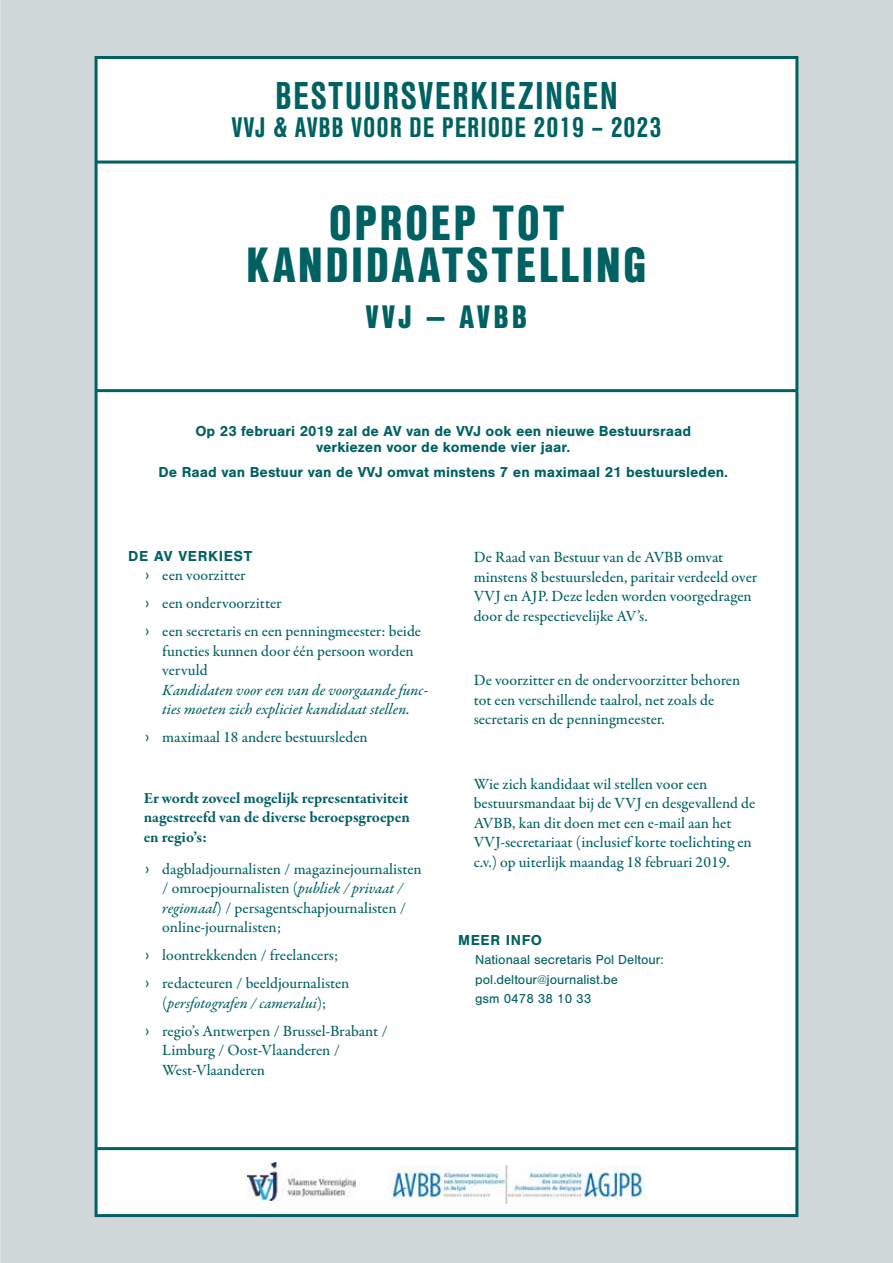
<style>
.page{position:relative;width:893px;height:1263px;background:#d0d8da}
.page>*{position:absolute;margin:0;border:0;box-sizing:border-box;transform-origin:0 0}
.t1{font:900 48px/42px "Nimbus San Con L";letter-spacing:.05em;color:#006162;text-align:center}
.t2{font:700 40.5px "Nimbus San Con";letter-spacing:.03em;color:#006162}
.t3{font:900 31.5px "Nimbus San Con L";letter-spacing:.11em;color:#006162}
.t4{font:700 29.55px "Nimbus San Con";letter-spacing:.03em;color:#006162}
.t5{font:500 15.75px/19.5px "Garamond Premr Pro";color:#006162}
.t6{font:15.75px/19.5px "Garamond Premr Pro Med It";color:#006162}
.t7{font:700 15.75px/19.5px "Garamond Premr Pro";color:#006162;text-align:justify}
.t8{font:700 15px/16.5px "Nimbus San";color:#006162;text-align:center}
.t9{font:700 15px "Nimbus San";letter-spacing:.045em;color:#006162}
.t10{font:700 15px "Nimbus San";letter-spacing:.04em;color:#006162}
.t11{font:13.5px/19.5px "Nimbus San";color:#006162}
.s1{font-family:"Frutiger LT Std";font-weight:400;font-stretch:condensed}
.s2{font-family:"Garamond Premr Pro Med It";font-weight:400}
.s3{font-family:"Garamond Premr Pro";font-weight:500}
</style>
<div class="page">
<svg style="left:0;top:1px;width:1px;height:1262px"></svg>
<div style="left:95px;top:56px;width:703px;height:1161px;background:#fff;border:3px solid #006162"></div>
<img style="left:389px;top:1165px;width:255px;height:38px">
<img style="left:248px;top:1163px;width:108px;height:37px">
<hr style="left:95px;top:389px;width:702px;height:3px;background:#006162">
<hr style="left:95px;top:161px;width:702px;height:3px;background:#006162">
<hr style="left:95px;top:1147px;width:702px;height:3px;background:#006162">
<h2 class="t2" style="left:275px;top:73px;width:344px">BESTUURSVERKIEZINGEN</h2>
<h3 class="t4" style="left:232px;top:111px;width:431px">VVJ &amp; AVBB VOOR DE PERIODE 2019 – 2023</h3>
<h1 class="t1" style="left:246px;top:201px;width:402px">OPROEP TOT<br>KANDIDAATSTELLING</h1>
<h3 class="t3" style="left:366px;top:294px;width:163px">VVJ — AVBB</h3>
<p class="t8" style="left:195px;top:422px;width:497px">Op 23 februari 2019 zal de AV van de VVJ ook een nieuwe Bestuursraad verkiezen voor de komende vier jaar.</p>
<p class="t8" style="left:158px;top:464px;width:571px">De Raad van Bestuur van de VVJ omvat minstens 7 en maximaal 21 bestuursleden.</p>
<p class="t9" style="left:128px;top:547px;width:126px">DE AV VERKIEST</p>
<p class="t5" style="left:145px;top:562px;width:277px;line-height:28px"><span class="s1">›</span> een voorzitter<br><span class="s1">›</span> een ondervoorzitter<br><span class="s1">›</span> een secretaris en een penningmeester: beide</p>
<p class="t5" style="left:162px;top:641px;width:253px">functies kunnen door één persoon worden vervuld</p>
<p class="t6" style="left:162px;top:681px;width:268px">Kandidaten voor een van de voorgaande func&shy;ties moeten zich expliciet kandidaat stellen.</p>
<p class="t5" style="left:145px;top:728px;width:224px"><span class="s1">›</span> maximaal 18 andere bestuursleden</p>
<p class="t7" style="left:144px;top:788px;width:268px">Er wordt zoveel mogelijk representativiteit nagestreefd van de diverse beroepsgroepen en regio’s:</p>
<p class="t5" style="left:162px;top:859px;width:261px;text-indent:-17px"><span class="s1">›</span> dagbladjournalisten / magazinejournalisten / omroepjournalisten (<span class="s2">publiek / privaat / regionaal</span>) / persagentschapjournalisten / online-journalisten;</p>
<p class="t5" style="left:145px;top:942px;width:206px;line-height:28px"><span class="s1">›</span> loontrekkenden / freelancers;<br><span class="s1">›</span> redacteuren / beeldjournalisten</p>
<p class="t6" style="left:162px;top:994px;width:166px"><span class="s3">(</span>persfotografen / cameralui<span class="s3">);</span></p>
<p class="t5" style="left:162px;top:1021px;width:227px;text-indent:-17px"><span class="s1">›</span> regio’s Antwerpen / Brussel-Brabant /<br>Limburg / Oost-Vlaanderen /<br>West-Vlaanderen</p>
<p class="t5" style="left:474px;top:548px;width:285px">De Raad van Bestuur van de AVBB omvat minstens 8 bestuursleden, paritair verdeeld over VVJ en AJP. Deze leden worden voorgedragen door de respectievelijke AV’s.</p>
<p class="t5" style="left:474px;top:671px;width:268px">De voorzitter en de ondervoorzitter behoren tot een verschillende taalrol, net zoals de secretaris en de penningmeester.</p>
<p class="t5" style="left:474px;top:774px;width:283px">Wie zich kandidaat wil stellen voor een bestuursmandaat bij de VVJ en desgevallend de AVBB, kan dit doen met een e-mail aan het VVJ-secretariaat (inclusief korte toelichting en c.v.) op uiterlijk maandag 18 februari 2019.</p>
<p class="t10" style="left:458px;top:931px;width:85px">MEER INFO</p>
<p class="t11" style="left:475px;top:950px;width:190px">Nationaal secretaris Pol Deltour: pol.deltour@journalist.be<br>gsm 0478 38 10 33</p>
</div>
